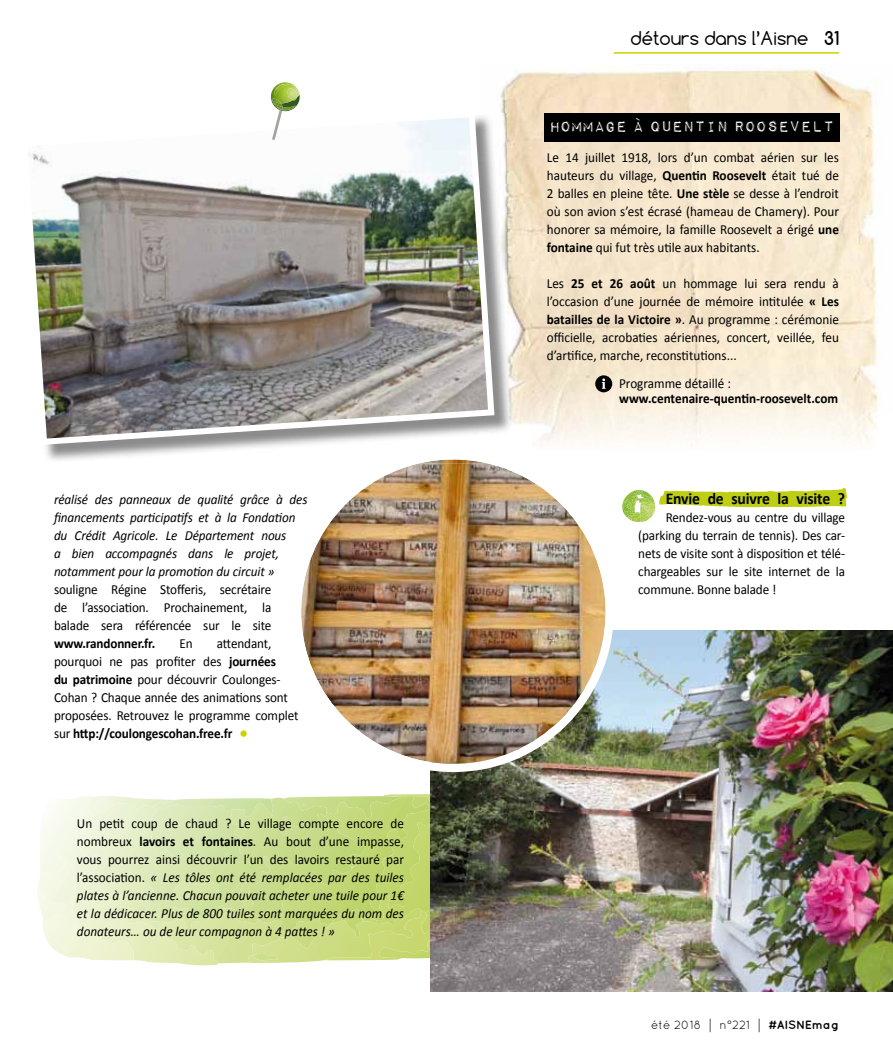
<style>
.page{position:relative;width:893px;height:1063px;background:#fff}
.page>*{position:absolute;margin:0;border:0;box-sizing:border-box;transform-origin:0 0}
.t1{font:30.3px "DK Full Blast";color:#fff;scale:1.33 1}
.t2{font:19.5px "Impact Label Reversed";letter-spacing:-.03em;color:#fff}
.t3{font:18px "Comfortaa";color:#000}
.t4{font:700 16.5px "Calibri";letter-spacing:-.01em;color:#000;scale:.95 1}
.t5{font:13.8px/18px "Calibri";letter-spacing:-.01em;color:#000;text-align:justify;scale:.95 1}
.t6{font:italic 13.8px/18px "Calibri";letter-spacing:-.01em;color:#000;scale:.95 1}
.t7{font:700 13.8px "Calibri";letter-spacing:-.005em;color:#000;scale:.95 1}
.t8{font:12px "Quicksand";color:#000}
.s1{font-weight:700}
.s2{font-style:normal}
.s3{font-weight:700;font-style:normal}
.s4{font-family:"Gujarati"}
</style>
<div class="page">
<hr style="left:614px;top:52px;width:225px;height:2px;background:#cbd300">
<svg style="left:37px;top:791px;width:394px;height:174px;background:#d7e5a8"></svg>
<img style="left:500px;top:69px;width:378px;height:334px">
<svg style="left:240px;top:730px;width:7px;height:7px"></svg>
<div style="left:545px;top:113px;width:295px;height:28px;background:#000"></div>
<img style="left:431px;top:630px;width:462px;height:362px">
<img style="left:301px;top:463px;width:313px;height:309px">
<img style="left:46px;top:448px;width:194px;height:12px">
<img style="left:498px;top:114px;width:15px;height:317px">
<img style="left:422px;top:459px;width:63px;height:4px">
<img style="left:28px;top:116px;width:470px;height:332px">
<svg style="left:622px;top:488px;width:225px;height:34px"></svg>
<svg style="left:271px;top:82px;width:30px;height:58px"></svg>
<img style="left:275px;top:84px;width:14px;height:11px">
<div style="left:595px;top:375px;width:17px;height:17px;background:#000;border-radius:50%"></div>
<svg style="left:602px;top:378px;width:4px;height:11px"></svg>
<p class="t6" style="left:54px;top:490px;width:268px">réalisé des panneaux de qualité grâce à des financements participatifs et à la Fondation du Crédit Agricole. Le Département nous<br>a bien accompagnés dans le projet, notamment pour la promotion du circuit »</p>
<p class="t5" style="left:54px;top:580px;width:230px">souligne Régine Stofferis, secrétaire de l’association. Prochainement, la balade sera référencée sur le site</p>
<p class="t7" style="left:54px;top:635px;width:108px">www.randonner.fr.</p>
<p class="t5" style="left:179px;top:634px;width:15px">En</p>
<p class="t5" style="left:54px;top:634px;width:259px;text-align:left;text-indent:163px">attendant, pourquoi ne pas profiter des <span class="s1">journées<br>du patrimoine</span> pour découvrir Coulonges-Cohan ? Chaque année des animations sont proposées. Retrouvez le programme complet sur <span class="s1">http://coulongescohan.free.fr</span></p>
<p class="t6" style="left:77px;top:814px;width:346px;text-align:justify"><span class="s2">Un petit coup de chaud ? Le village compte encore de nombreux</span> <span class="s3">lavoirs et fontaines</span><span class="s2">. Au bout d’une impasse, vous pourrez ainsi découvrir l’un des lavoirs restauré par l’association.</span> « Les tôles ont été remplacées par des tuiles plates à l’ancienne. Chacun pouvait acheter une tuile pour 1€ et la dédicacer. Plus de 800 tuiles sont marquées du nom des donateurs… ou de leur compagnon à 4 pattes ! »</p>
<h3 class="t3" style="left:630px;top:27px;width:210px">détours dans l’Aisne <span class="s1">31</span></h3>
<h2 class="t2" style="left:549px;top:117px;width:287px">Hommage à Quentin Roosevelt</h2>
<p class="t5" style="left:547px;top:148px;width:309px">Le 14 juillet 1918, lors d’un combat aérien sur les hauteurs du village, <span class="s1">Quentin Roosevelt</span> était tué de 2 balles en pleine tête. <span class="s1">Une stèle</span> se desse à l’endroit où son avion s’est écrasé (hameau de Chamery). Pour honorer sa mémoire, la famille Roosevelt a érigé <span class="s1">une fontaine</span> qui fut très utile aux habitants.</p>
<p class="t5" style="left:547px;top:274px;width:309px">Les <span class="s1">25 et 26 août</span> un hommage lui sera rendu à l’occasion d’une journée de mémoire intitulée <span class="s1">« Les batailles de la Victoire »</span>. Au programme : cérémonie officielle, acrobaties aériennes, concert, veillée, feu d’artifice, marche, reconstitutions...</p>
<p class="t5" style="left:619px;top:374px;width:119px">Programme détaillé :</p>
<p class="t7" style="left:619px;top:389px;width:232px">www.centenaire-quentin-roosevelt.com</p>
<p class="t4" style="left:666px;top:488px;width:190px">Envie de suivre la visite ?</p>
<p class="t5" style="left:638px;top:508px;width:219px;text-indent:27px">Rendez-vous au centre du village (parking du terrain de tennis). Des car&shy;nets de visite sont à disposition et télé&shy;chargeables sur le site internet de la commune. Bonne balade !</p>
<h1 class="t1" style="left:634px;top:486px;width:9px">i</h1>
<p class="t8" style="left:651px;top:1018px;width:189px">été 2018 <span class="s4">|</span> n°221 <span class="s4">|</span> <span class="s1">#AISNEMAG</span></p>
</div>
